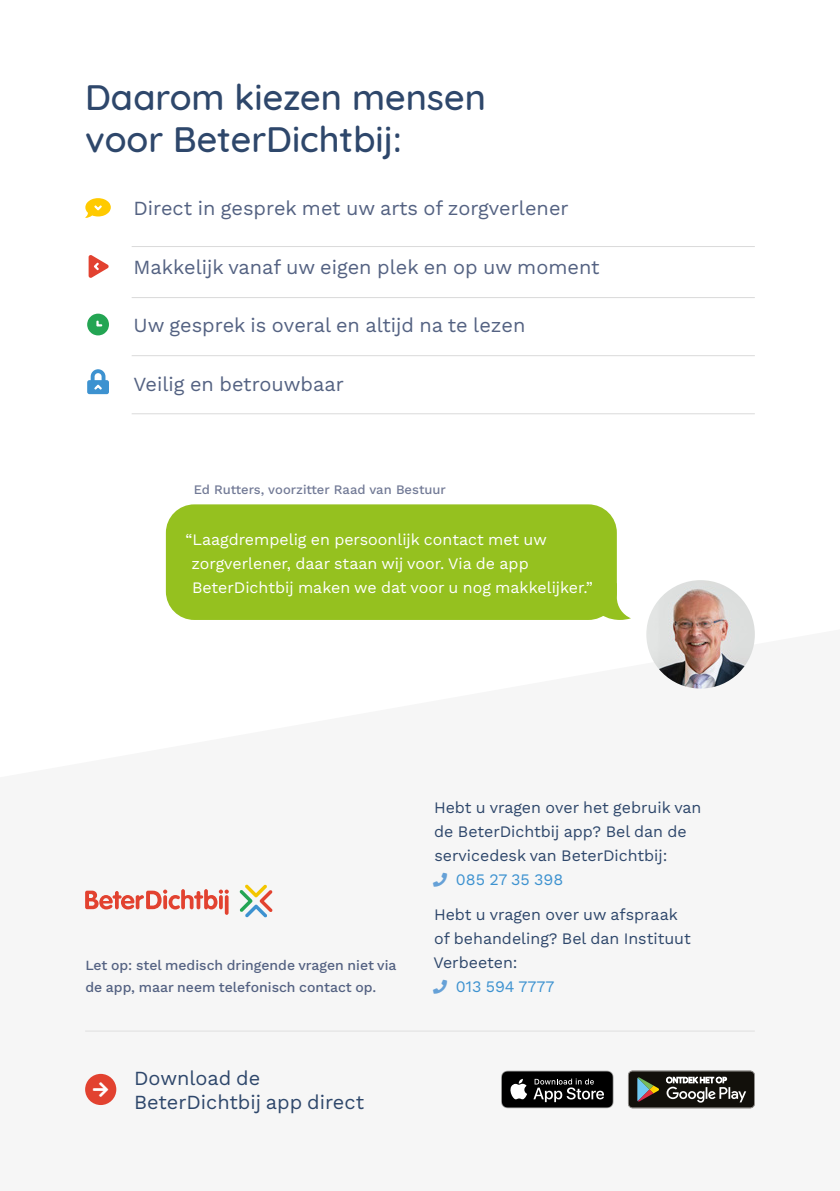
<style>
.page{position:relative;width:840px;height:1191px;background:#fff}
.page>*{position:absolute;margin:0;border:0;box-sizing:border-box;transform-origin:0 0}
.t1{font:500 36px/42px "Quicksand";color:#2e476b}
.t2{font:20px "Work Sans";color:#546282}
.t3{font:20px/24px "Work Sans";color:#2e476b}
.t4{font:16px/24px "Work Sans";color:#2e476b}
.t5{font:16px/24px "Work Sans";color:#fff}
.t6{font:16px "Work Sans";color:#3d92d0}
.t7{font:500 14px/22px "Work Sans";color:#546282}
.t8{font:500 13px "Work Sans";color:#727a96}
.s1{color:#66a1d7}
</style>
<div class="page">
<svg style="left:87px;top:314px;width:22px;height:21px"></svg>
<svg style="left:89px;top:255px;width:20px;height:23px"></svg>
<svg style="left:87px;top:369px;width:22px;height:25px"></svg>
<svg style="left:85px;top:198px;width:26px;height:20px"></svg>
<img style="left:646px;top:580px;width:108px;height:108px;border-radius:54px">
<div style="left:85px;top:1073px;width:31px;height:32px;background:#e24230;border-radius:50%"></div>
<svg style="left:501px;top:1070px;width:112px;height:38px;background:#323232"></svg>
<svg style="left:627px;top:1070px;width:127px;height:38px;background:#44433e"></svg>
<hr style="left:85px;top:1030px;width:669px;height:1px;background:#000">
<hr style="left:132px;top:297px;width:622px;height:1px;background:#dadada">
<hr style="left:132px;top:246px;width:622px;height:1px;background:#dadada">
<hr style="left:132px;top:355px;width:622px;height:1px;background:#dadada">
<hr style="left:132px;top:413px;width:622px;height:1px;background:#dadada">
<svg style="left:593px;top:583px;width:37px;height:37px"></svg>
<div style="left:166px;top:504px;width:450px;height:116px;background:#95c11f;border-radius:28px"></div>
<svg style="left:239px;top:884px;width:33px;height:33px"></svg>
<hr style="left:225px;top:895px;width:3px;height:20px;background:#e24230;border-radius:2px">
<svg style="left:85px;top:889px;width:144px;height:20px"></svg>
<p class="t1" style="left:85px;top:73px;width:402px">Daarom kiezen mensen voor BeterDichtbij:</p>
<p class="t2" style="left:133px;top:193px;width:436px">Direct in gesprek met uw arts of zorgverlener</p>
<p class="t2" style="left:133px;top:252px;width:467px">Makkelijk vanaf uw eigen plek en op uw moment</p>
<p class="t2" style="left:133px;top:310px;width:393px">Uw gesprek is overal en altijd na te lezen</p>
<p class="t2" style="left:133px;top:368px;width:212px">Veilig en betrouwbaar</p>
<p class="t8" style="left:194px;top:480px;width:253px">Ed Rutters, voorzitter Raad van Bestuur</p>
<p class="t5" style="left:191px;top:527px;width:402px;text-indent:-6px">“Laagdrempelig en persoonlijk contact met uw zorgverlener, daar staan wij voor. Via de app<br>BeterDichtbij maken we dat voor u nog makkelijker.”</p>
<p class="t7" style="left:85px;top:954px;width:312px">Let op: stel medisch dringende vragen niet via de app, maar neem telefonisch contact op.</p>
<p class="t3" style="left:134px;top:1065px;width:231px">Download de<br>BeterDichtbij app direct</p>
<p class="t4" style="left:434px;top:795px;width:269px">Hebt u vragen over het gebruik van de BeterDichtbij app? Bel dan de servicedesk van BeterDichtbij:</p>
<p class="t6" style="left:433px;top:867px;width:132px"><span class="s1">□■</span> 085 27 35 398</p>
<p class="t4" style="left:433px;top:902px;width:259px">Hebt u vragen over uw afspraak of behandeling? Bel dan Instituut<br>Verbeeten:</p>
<p class="t6" style="left:433px;top:975px;width:123px"><span class="s1">□■</span> 013 594 7777</p>
</div>
